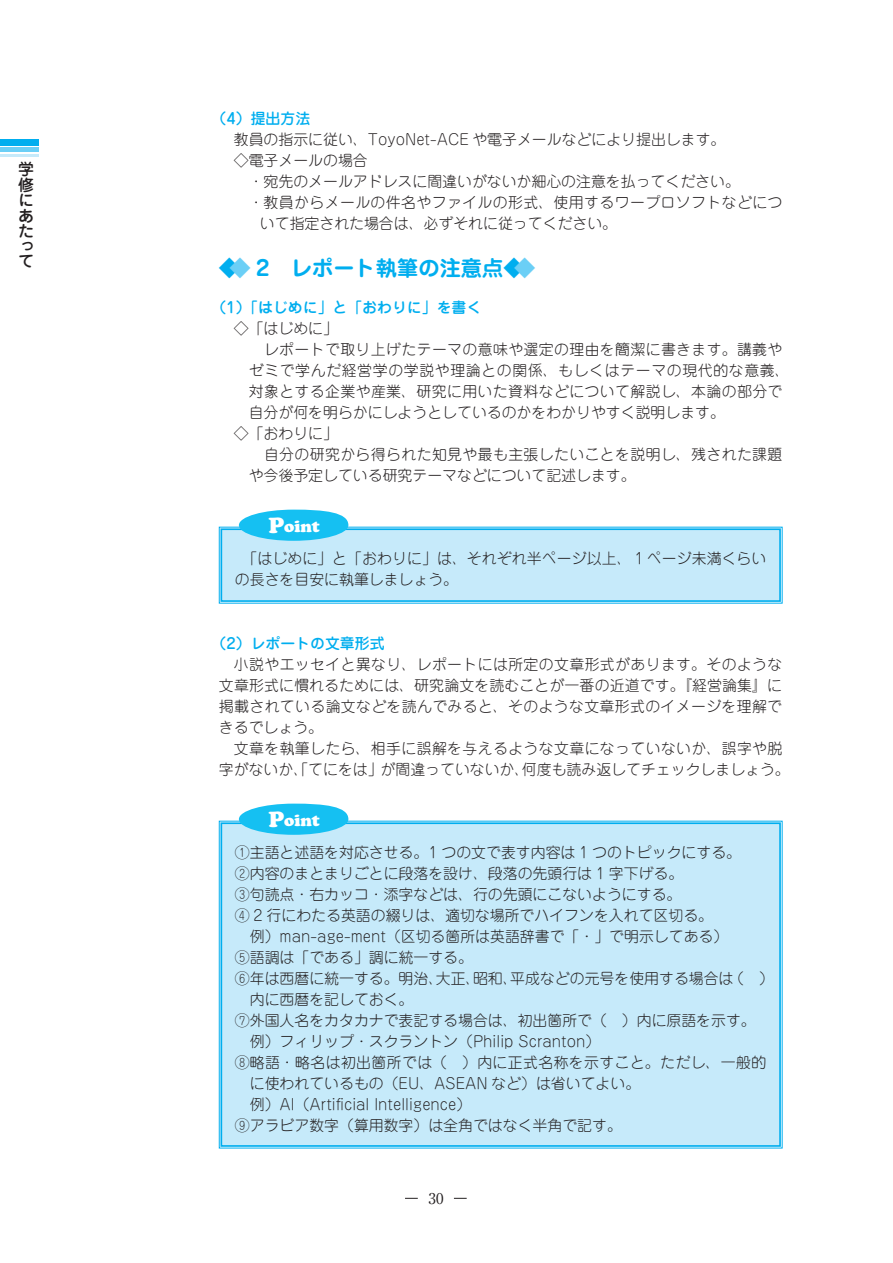
<style>
.page{position:relative;width:893px;height:1263px;background:#fff}
.page>*{position:absolute;margin:0;border:0;box-sizing:border-box;transform-origin:0 0}
.t1{font:700 21.3px "Jun 501 Pro";color:#00aeef}
.t2{font:16.2px "Cooper Black Std";letter-spacing:-.005em;color:#fff}
.t3{font:500 15.9px/15.3px "Jun 34 Pro";color:#231f20;text-align:justify}
.t4{font:300 14.85px/21px "Jun 101 Pro";color:#231f20}
.t5{font:300 14.85px "Jun 101 Pro";letter-spacing:.025em;color:#231f20}
.t6{font:500 14.85px "Jun 34 Pro";color:#00aeef}
.t7{font:300 14.85px "Jun 101 Pro";letter-spacing:.04em;color:#231f20}
.t8{font:14.85px "Ryumin Pro";color:#231f20}
.s1{color:#6bcff6}
.s2{font-size:22.05px}
</style>
<div class="page">
<svg style="left:405px;top:1198px;width:13px;height:1px"></svg>
<svg style="left:454px;top:1198px;width:13px;height:1px"></svg>
<div style="left:219px;top:527px;width:564px;height:77px;background:#c6eafa"></div>
<div style="left:221px;top:528px;width:560px;height:74px;border:2px solid #00aeef"></div>
<div style="left:239px;top:510px;width:109px;height:31px;background:#15c0f2;border-radius:50%"></div>
<div style="left:219px;top:821px;width:564px;height:327px;background:#c6eafa"></div>
<div style="left:221px;top:822px;width:560px;height:325px;border:2px solid #00aeef"></div>
<div style="left:239px;top:804px;width:109px;height:31px;background:#15c0f2;border-radius:50%"></div>
<div style="left:0;top:139px;width:38px;height:7px;background:#00aeef"></div>
<hr style="left:0;top:148px;width:38px;height:4px;background:#6bcff6">
<hr style="left:0;top:154px;width:38px;height:2px;background:#c6eafa">
<p class="t3" style="left:18px;top:160px;width:17px">学修にあたって</p>
<p class="t6" style="left:212px;top:106px;width:100px">（4）提出方法</p>
<p class="t4" style="left:234px;top:127px;width:493px">教員の指示に従い、ToyoNet-ACE や電子メールなどにより提出します。</p>
<p class="t4" style="left:234px;top:148px;width:135px">◇電子メールの場合</p>
<p class="t4" style="left:234px;top:169px;width:507px">　・宛先のメールアドレスに間違いがないか細心の注意を払ってください。</p>
<p class="t5" style="left:234px;top:190px;width:550px">　・教員からメールの件名やファイルの形式、使用するワープロソフトなどにつ</p>
<p class="t4" style="left:260px;top:211px;width:359px">いて指定された場合は、必ずそれに従ってください。</p>
<h1 class="t1" style="left:219px;top:251px;width:318px">◆<span class="s1">◆</span> 2　レポート執筆の注意点◆<span class="s1">◆</span></h1>
<p class="t6" style="left:212px;top:295px;width:271px">（1）「はじめに」と「おわりに」を書く</p>
<p class="t4" style="left:234px;top:316px;width:106px">◇「はじめに」</p>
<p class="t5" style="left:249px;top:337px;width:535px">　レポートで取り上げたテーマの意味や選定の理由を簡潔に書きます。講義や</p>
<p class="t7" style="left:249px;top:358px;width:542px">ゼミで学んだ経営学の学説や理論との関係、もしくはテーマの現代的な意義、</p>
<p class="t5" style="left:249px;top:379px;width:535px">対象とする企業や産業、研究に用いた資料などについて解説し、本論の部分で</p>
<p class="t4" style="left:249px;top:400px;width:478px">自分が何を明らかにしようとしているのかをわかりやすく説明します。</p>
<p class="t4" style="left:234px;top:421px;width:106px">◇「おわりに」</p>
<p class="t5" style="left:249px;top:442px;width:535px">　自分の研究から得られた知見や最も主張したいことを説明し、残された課題</p>
<p class="t4" style="left:249px;top:463px;width:388px">や今後予定している研究テーマなどについて記述します。</p>
<p class="t2" style="left:268px;top:517px;width:53px"><span class="s2">P</span>oint</p>
<p class="t4" style="left:235px;top:547px;width:533px">　「はじめに」と「おわりに」は、それぞれ半ページ以上、１ページ未満くらいの長さを目安に執筆しましょう。</p>
<p class="t6" style="left:212px;top:631px;width:175px">（2）レポートの文章形式</p>
<p class="t4" style="left:219px;top:652px;width:565px;text-align:justify;text-indent:15px">小説やエッセイと異なり、レポートには所定の文章形式があります。そのような文章形式に慣れるためには、研究論文を読むことが一番の近道です。『経営論集』に掲載されている論文などを読んでみると、そのような文章形式のイメージを理解できるでしょう。</p>
<p class="t4" style="left:219px;top:736px;width:572px;text-align:center">文章を執筆したら、相手に誤解を与えるような文章になっていないか、誤字や脱<br>字がないか、「てにをは」が間違っていないか、何度も読み返してチェックしましょう。</p>
<p class="t2" style="left:268px;top:811px;width:53px"><span class="s2">P</span>oint</p>
<p class="t4" style="left:235px;top:840px;width:508px">①主語と述語を対応させる。1 つの文で表す内容は 1 つのトピックにする。</p>
<p class="t4" style="left:235px;top:861px;width:450px">②内容のまとまりごとに段落を設け、段落の先頭行は 1 字下げる。</p>
<p class="t4" style="left:235px;top:882px;width:448px">③句読点・右カッコ・添字などは、行の先頭にこないようにする。</p>
<p class="t4" style="left:235px;top:903px;width:480px">④ 2 行にわたる英語の綴りは、適切な場所でハイフンを入れて区切る。</p>
<p class="t4" style="left:235px;top:924px;width:495px">　例）man-age-ment（区切る箇所は英語辞書で「・」で明示してある）</p>
<p class="t4" style="left:235px;top:945px;width:240px">⑤語調は「である」調に統一する。</p>
<p class="t4" style="left:235px;top:966px;width:540px">⑥年は西暦に統一する。明治、大正、昭和、平成などの元号を使用する場合は（　）</p>
<p class="t4" style="left:250px;top:987px;width:165px">内に西暦を記しておく。</p>
<p class="t4" style="left:235px;top:1008px;width:522px">⑦外国人名をカタカナで表記する場合は、初出箇所で（　）内に原語を示す。</p>
<p class="t4" style="left:235px;top:1029px;width:367px">　例）フィリップ・スクラントン（Philip Scranton）</p>
<p class="t5" style="left:235px;top:1051px;width:533px">⑧略語・略名は初出箇所では（　）内に正式名称を示すこと。ただし、一般的</p>
<p class="t4" style="left:250px;top:1071px;width:392px">に使われているもの（EU、ASEAN など）は省いてよい。</p>
<p class="t4" style="left:235px;top:1092px;width:238px">　例）AI（Artificial Intelligence）</p>
<p class="t4" style="left:235px;top:1113px;width:388px">⑨アラビア数字（算用数字）は全角ではなく半角で記す。</p>
<p class="t8" style="left:428px;top:1186px;width:17px">30</p>
</div>
